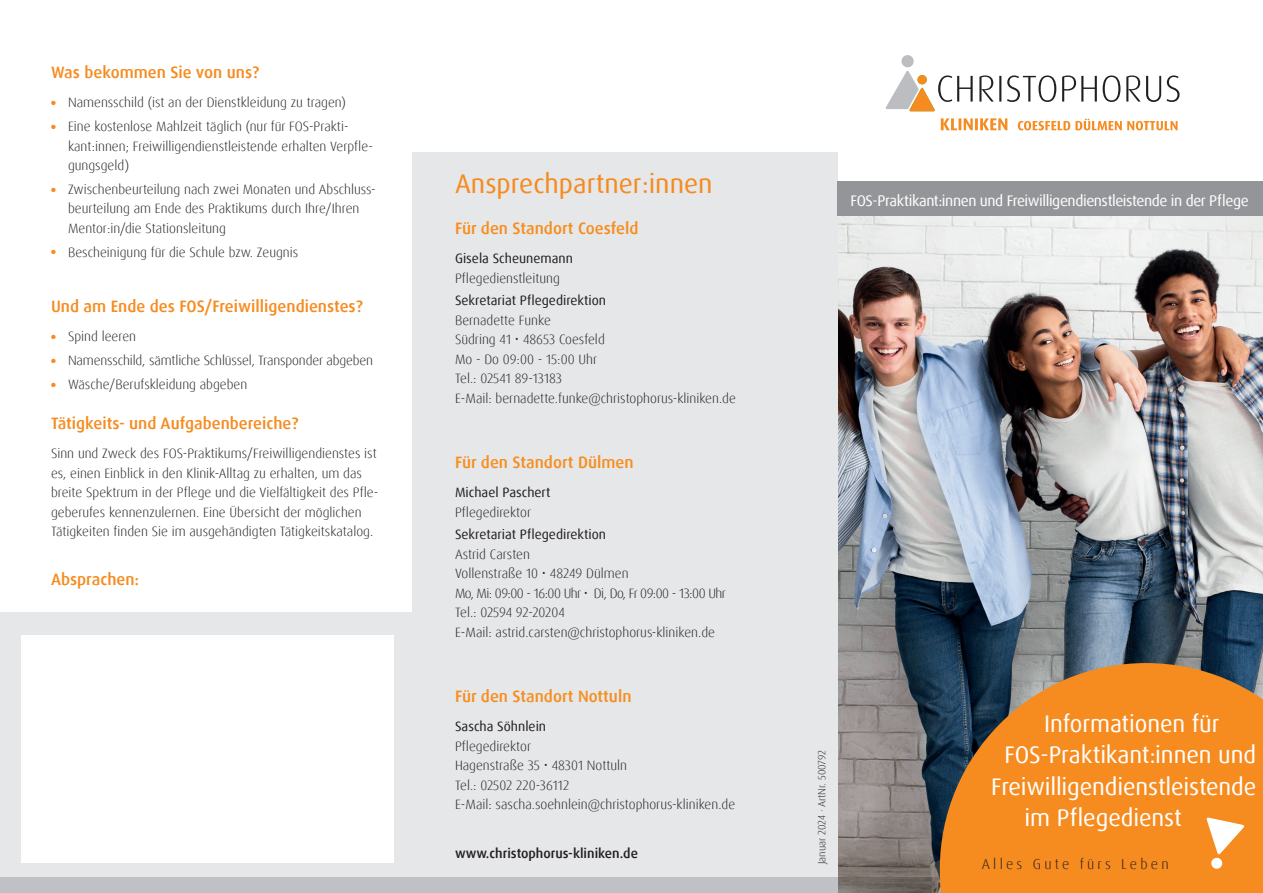
<style>
.page{position:relative;width:1263px;height:893px;background:#fff}
.page>*{position:absolute;margin:0;border:0;box-sizing:border-box;transform-origin:0 0}
.t1{font:27px "Dax Pro";color:#f68b1f}
.t2{font:24px "Dax Pro";letter-spacing:-.005em;color:#fff}
.t3{font:500 16.5px "Dax Pro";color:#f68b1f}
.t4{font:500 16.5px "Dax Pro";color:#f68e1e}
.t5{font:15.3px "Dax Pro";letter-spacing:-.025em;color:#fff}
.t6{font:300 14.4px "Dax Pro";letter-spacing:.22em;color:#231f20}
.t7{font:300 13.5px/19.5px "Dax Pro";color:#231f20}
.t8{font:13.5px "Dax Pro";color:#231f20}
.t9{font:500 13.5px "Dax Pro";color:#231f20}
.t10{font:300 10.5px "Dax Pro";color:#231f20}
</style>
<div class="page">
<img style="left:838px;top:216px;width:425px;height:662px">
<div style="left:412px;top:153px;width:426px;height:740px;background:#e6e7e9"></div>
<div style="left:0;top:612px;width:412px;height:281px;background:#e6e7e9"></div>
<img style="left:838px;top:878px;width:102px;height:15px">
<div style="left:412px;top:878px;width:426px;height:15px;background:#c0c1c4"></div>
<div style="left:0;top:878px;width:412px;height:15px;background:#c0c1c4"></div>
<div style="left:21px;top:635px;width:372px;height:227px;background:#fff"></div>
<svg style="left:940px;top:663px;width:323px;height:230px;background:#da8228"></svg>
<svg style="left:1206px;top:817px;width:38px;height:52px"></svg>
<div style="left:838px;top:182px;width:425px;height:34px;background:#939598"></div>
<svg style="left:941px;top:118px;width:236px;height:12px"></svg>
<div style="left:901px;top:55px;width:13px;height:12px;background:#bcbdc0;border-radius:50%"></div>
<svg style="left:886px;top:70px;width:293px;height:41px"></svg>
<p class="t3" style="left:51px;top:62px;width:210px">Was bekommen Sie von uns?</p>
<p class="t7" style="left:51px;top:93px;width:296px"><sup>●</sup> Namensschild (ist an der Dienstkleidung zu tragen)</p>
<p class="t7" style="left:68px;top:117px;width:306px;text-indent:-17px"><sup>●</sup> Eine kostenlose Mahlzeit täglich (nur für FOS-Prakti&shy;kant:innen; Freiwilligendienstleistende erhalten Verpfle&shy;gungsgeld)</p>
<p class="t7" style="left:68px;top:179px;width:309px;text-indent:-17px"><sup>●</sup> Zwischenbeurteilung nach zwei Monaten und Abschluss&shy;beurteilung am Ende des Praktikums durch Ihre/Ihren<br>Mentor:in/die Stationsleitung</p>
<p class="t7" style="left:51px;top:242px;width:249px"><sup>●</sup> Bescheinigung für die Schule bzw. Zeugnis</p>
<p class="t3" style="left:51px;top:296px;width:313px">Und am Ende des FOS/Freiwilligendienstes?</p>
<p class="t7" style="left:51px;top:327px;width:87px"><sup>●</sup> Spind leeren</p>
<p class="t7" style="left:51px;top:351px;width:324px"><sup>●</sup> Namensschild, sämtliche Schlüssel, Transponder abgeben</p>
<p class="t7" style="left:51px;top:374px;width:198px"><sup>●</sup> Wäsche/Berufskleidung abgeben</p>
<p class="t3" style="left:51px;top:413px;width:249px">Tätigkeits- und Aufgabenbereiche?</p>
<p class="t7" style="left:51px;top:444px;width:329px">Sinn und Zweck des FOS-Praktikums/Freiwilligendienstes ist es, einen Einblick in den Klinik-Alltag zu erhalten, um das breite Spektrum in der Pflege und die Vielfältigkeit des Pfle&shy;geberufes kennenzulernen. Eine Übersicht der möglichen Tätigkeiten finden Sie im ausgehändigten Tätigkeitskatalog.</p>
<p class="t3" style="left:51px;top:569px;width:90px">Absprachen:</p>
<h1 class="t1" style="left:455px;top:166px;width:259px">Ansprechpartner:innen</h1>
<p class="t4" style="left:455px;top:218px;width:185px">Für den Standort Coesfeld</p>
<p class="t8" style="left:455px;top:250px;width:119px">Gisela Scheunemann</p>
<p class="t7" style="left:455px;top:268px;width:106px">Pflegedienstleitung</p>
<p class="t8" style="left:455px;top:292px;width:153px">Sekretariat Pflegedirektion</p>
<p class="t7" style="left:455px;top:310px;width:282px">Bernadette Funke<br>Südring 41 48653 Coesfeld<br>Mo - Do 09:00 - 15:00 Uhr<br>Tel.: 02541 89-13183<br>E-Mail: bernadette.funke@christophorus-kliniken.de</p>
<p class="t4" style="left:455px;top:452px;width:180px">Für den Standort Dülmen</p>
<p class="t8" style="left:455px;top:484px;width:97px">Michael Paschert</p>
<p class="t7" style="left:455px;top:502px;width:78px">Pflegedirektor</p>
<p class="t8" style="left:455px;top:526px;width:153px">Sekretariat Pflegedirektion</p>
<p class="t7" style="left:455px;top:544px;width:272px">Astrid Carsten<br>Vollenstraße 10 48249 Dülmen<br>Mo, Mi: 09:00 - 16:00 Uhr Di, Do, Fr 09:00 - 13:00 Uhr Tel.: 02594 92-20204<br>E-Mail: astrid.carsten@christophorus-kliniken.de</p>
<p class="t4" style="left:455px;top:686px;width:178px">Für den Standort Nottuln</p>
<p class="t8" style="left:455px;top:718px;width:93px">Sascha Söhnlein</p>
<p class="t7" style="left:455px;top:736px;width:282px">Pflegedirektor<br>Hagenstraße 35 48301 Nottuln<br>Tel.: 02502 220-36112<br>E-Mail: sascha.soehnlein@christophorus-kliniken.de</p>
<p class="t9" style="left:455px;top:845px;width:185px">www.christophorus-kliniken.de</p>
<p class="t5" style="left:850px;top:191px;width:400px">FOS-Praktikant:innen und Freiwilligendienstleistende in der Pflege</p>
<p class="t10" style="left:815px;top:864px;width:116px;rotate:-90deg">Januar 2024 · ArtNr. 500792</p>
<h2 class="t2" style="left:1044px;top:708px;width:177px">Informationen für</h2>
<h2 class="t2" style="left:1004px;top:739px;width:253px">FOS-Praktikant:innen und</h2>
<h2 class="t2" style="left:991px;top:771px;width:267px">Freiwilligendienstleistende</h2>
<h2 class="t2" style="left:1024px;top:802px;width:159px">im Pflegedienst</h2>
<p class="t6" style="left:982px;top:855px;width:188px">Alles Gute fürs Leben</p>
</div>
